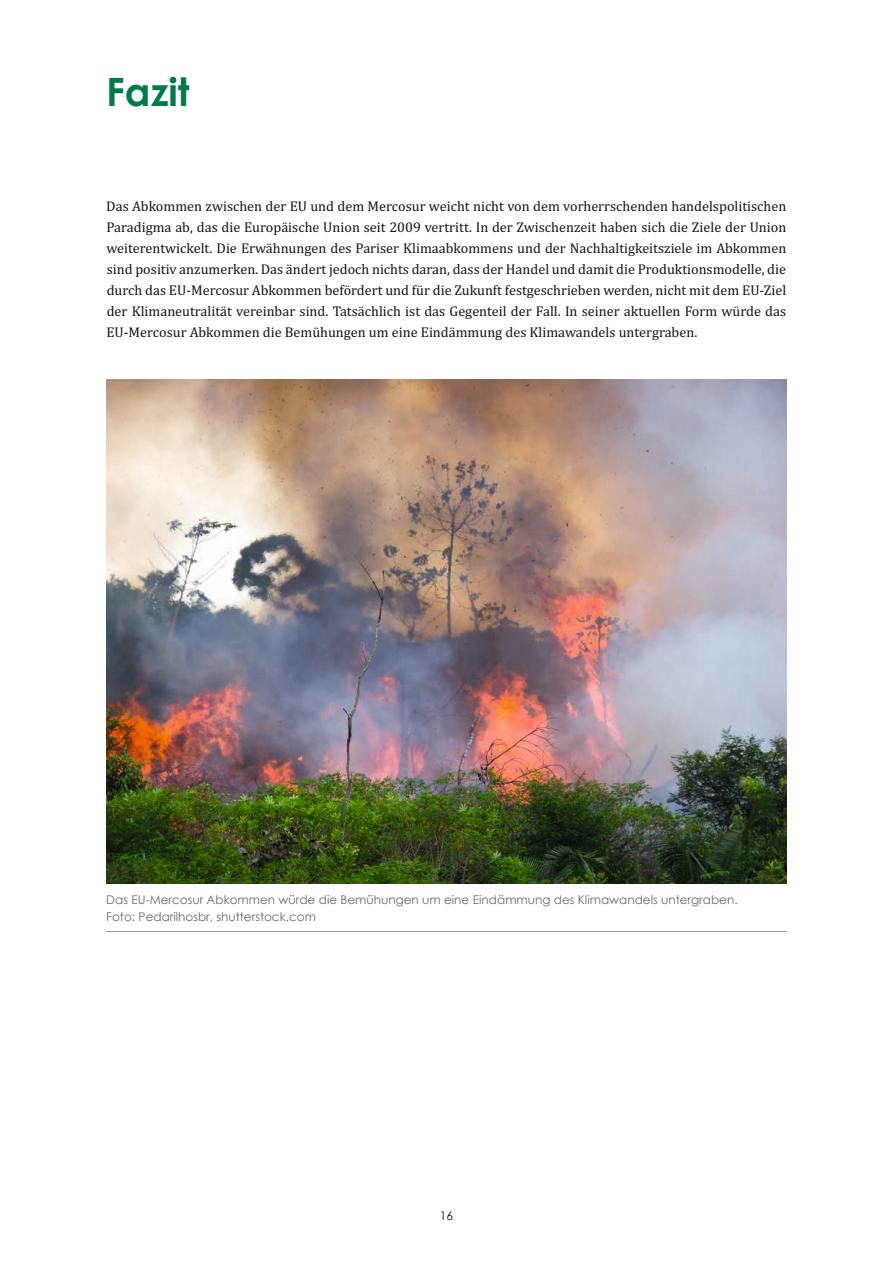
<style>
.page{position:relative;width:893px;height:1263px;background:#fff}
.page>*{position:absolute;margin:0;border:0;box-sizing:border-box;transform-origin:0 0}
.Heading_-_Section{font:700 39px "Century Gothic";color:#007a47}
.t1{font:14.25px/21px "Cambria";color:#131413;text-align:justify}
.t2{font:12px/16.5px "Century Gothic";color:#686867}
.t3{font:12px "Century Gothic";color:#131413}
</style>
<div class="page">
<img style="left:106px;top:379px;width:681px;height:504px">
<hr style="left:106px;top:931px;width:681px;height:1px;background:#999">
<p class="Heading_-_Section" style="left:106px;top:62px;width:85px">Fazit</p>
<p class="t1" style="left:106px;top:196px;width:682px">Das Abkommen zwischen der EU und dem Mercosur weicht nicht von dem vorherrschenden handelspolitischen Paradigma ab, das die Europäische Union seit 2009 vertritt. In der Zwischenzeit haben sich die Ziele der Union weiterentwickelt. Die Erwähnungen des Pariser Klimaabkommens und der Nachhaltigkeitsziele im Abkommen sind positiv anzumerken. Das ändert jedoch nichts daran, dass der Handel und damit die Produktionsmodelle, die durch das EU-Mercosur Abkommen befördert und für die Zukunft festgeschrieben werden, nicht mit dem EU-Ziel der Klimaneutralität vereinbar sind. Tatsächlich ist das Gegenteil der Fall. In seiner aktuellen Form würde das EU-Mercosur Abkommen die Bemühungen um eine Eindämmung des Klimawandels untergraben.</p>
<p class="t2" style="left:106px;top:891px;width:633px">Das EU-Mercosur Abkommen würde die Bemühungen um eine Eindämmung des Klimawandels untergraben.<br>Foto: Pedarilhosbr, shutterstock.com</p>
<p class="t3" style="left:440px;top:1207px;width:15px">16</p>
</div>
